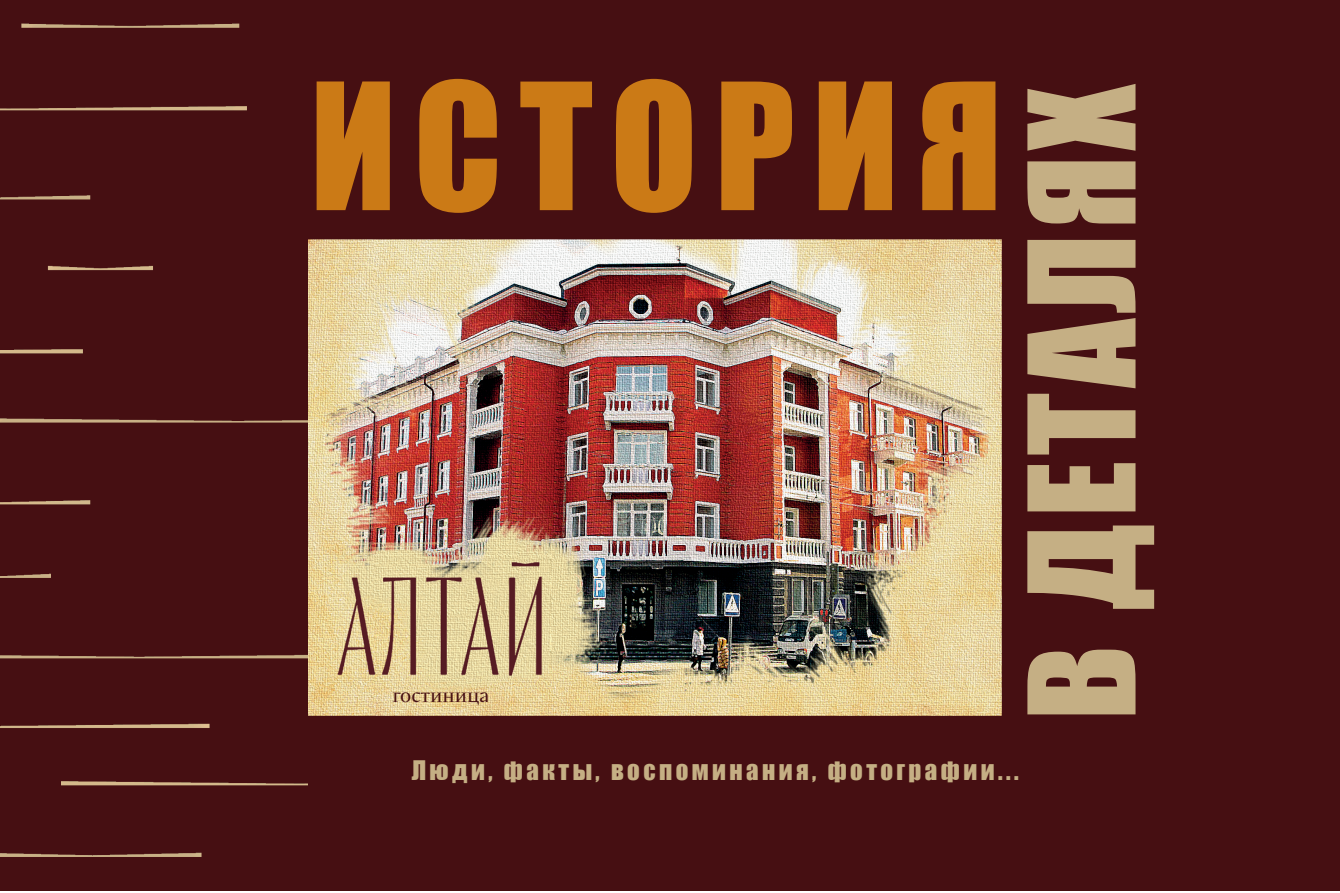
<style>
.page{position:relative;width:1340px;height:893px;background:#fff}
.page>*{position:absolute;margin:0;border:0;box-sizing:border-box;transform-origin:0 0}
.t1{font:162.67px "Impact";letter-spacing:.11em;color:#cb7a16}
.t2{font:136.58px "Impact";letter-spacing:.04em;color:#c5af84}
.t3{font:24.75px "Impact";letter-spacing:.14em;color:#c5af84}
.t4{font:21.38px "Conqueror";color:#460f12}
</style>
<div class="page">
<div style="left:0;top:0;width:1339px;height:891px;background:#460f12"></div>
<img style="left:307px;top:239px;width:694px;height:477px">
<img style="left:0;top:23px;width:307px;height:834px">
<img style="left:332px;top:556px;width:218px;height:122px">
<h1 class="t1" style="left:310px;top:20px;width:693px">ИСТОРИЯ</h1>
<h2 class="t2" style="left:975px;top:720px;width:638px;rotate:-90deg">В ДЕТАЛЯХ</h2>
<p class="t4" style="left:392px;top:681px;width:98px">гостиница</p>
<p class="t3" style="left:412px;top:751px;width:608px">Люди, факты, воспоминания, фотографии...</p>
</div>
